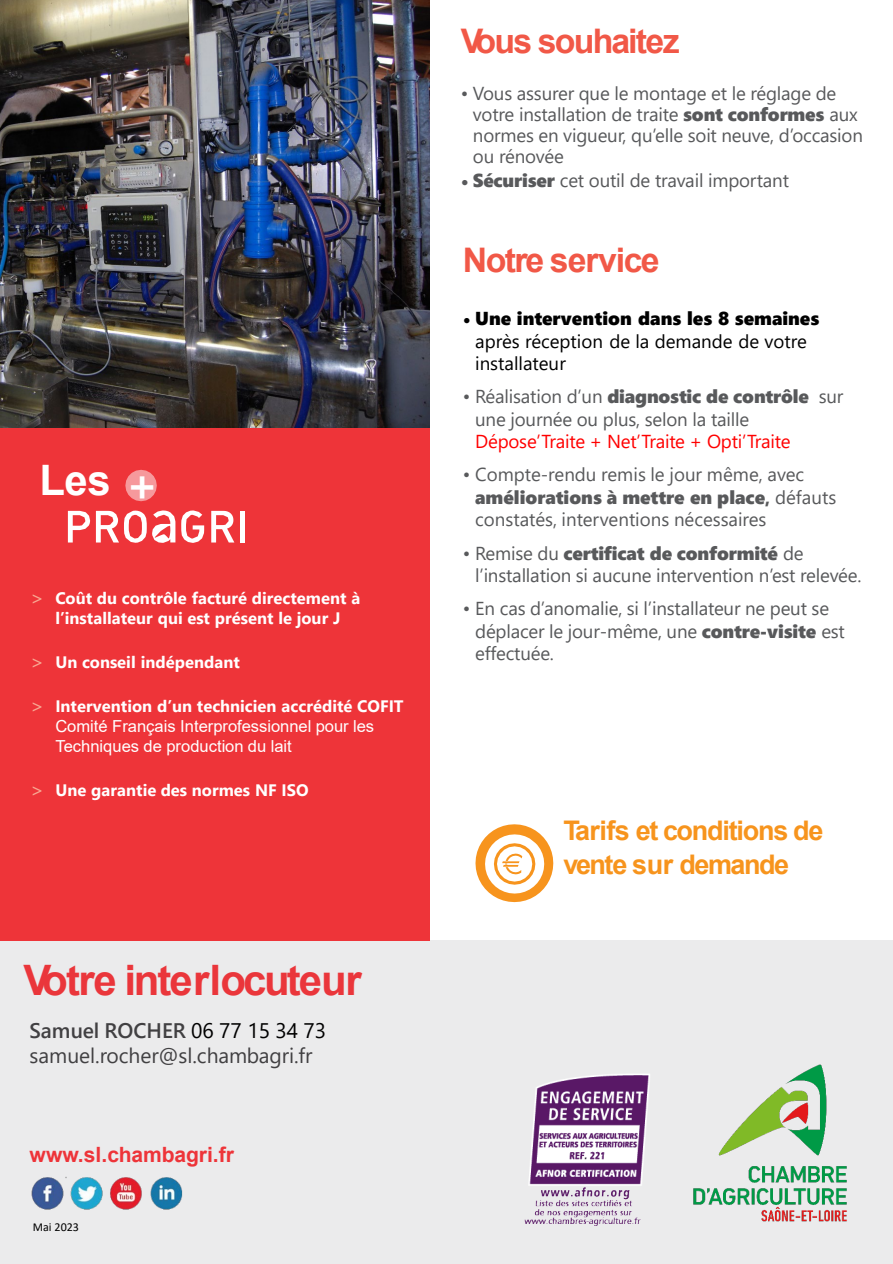
<style>
.page{position:relative;width:893px;height:1264px;background:#fff}
.page>*{position:absolute;margin:0;border:0;box-sizing:border-box;transform-origin:0 0}
.t1{font:700 42px "Arial";letter-spacing:-.045em;color:#ea363b}
.t2{font:700 42px "Arial";color:#fff}
.t3{font:700 33.9px "Arial";letter-spacing:-.05em;color:#f15847}
.t4{font:700 27px "Arial";letter-spacing:-.045em;color:#f7941d}
.t5{font:21px "Segoe UI";letter-spacing:-.005em;color:#414042}
.t6{font:600 21px "Segoe UI";color:#414042}
.t7{font:700 21px "Arial";color:#ee3439}
.t8{font:18.75px/22.5px "Segoe UI";letter-spacing:-.01em;color:#58595b}
.t9{font:18.75px/22.5px "Segoe UI";color:#000}
.t10{font:700 16.5px/20.4px "Segoe UI";color:#fff;text-align:center}
.t11{font:16.5px/20.4px "Arial";color:#fff}
.t12{font:12px "Calibri";color:#000}
.s1{font-family:"Tahoma";font-weight:400;color:#f8a993}
.s2{font-family:"Tahoma";color:#f8a993}
.s3{font-family:"Segoe UI";font-weight:700}
.s4{font-weight:400;color:#000}
.s5{font-family:"Segoe UI Black"}
.s6{color:#f00}
.s7{font-weight:700}
</style>
<div class="page">
<div style="left:0;top:940px;width:892px;height:323px;background:#ebebec"></div>
<div style="left:0;top:424px;width:429px;height:516px;background:#ee3439"></div>
<svg style="left:475px;top:824px;width:78px;height:77px"></svg>
<svg style="left:125px;top:469px;width:32px;height:32px"></svg>
<svg style="left:68px;top:510px;width:22px;height:32px"></svg>
<svg style="left:96px;top:510px;width:79px;height:32px"></svg>
<svg style="left:181px;top:510px;width:23px;height:32px"></svg>
<svg style="left:211px;top:510px;width:23px;height:32px"></svg>
<div style="left:240px;top:510px;width:5px;height:32px;background:#fff"></div>
<img style="left:693px;top:1064px;width:154px;height:158px">
<img style="left:31px;top:1177px;width:152px;height:33px">
<img style="left:524px;top:1074px;width:126px;height:152px">
<img style="left:0;top:0;width:429px;height:427px">
<p class="t2" style="left:39px;top:450px;width:119px">Les <sub>+</sub></p>
<p class="t10" style="left:31px;top:586px;width:330px"><span class="s1">&gt;</span> Coût du contrôle facturé directement à l’installateur qui est présent le jour J</p>
<p class="t10" style="left:31px;top:650px;width:210px"><span class="s1">&gt;</span> Un conseil indépendant</p>
<p class="t11" style="left:55px;top:695px;width:350px;text-indent:-24px"><span class="s2">&gt;</span> <span class="s3">Intervention d’un technicien accrédité COFIT<br></span>Comité Français Interprofessionnel pour les<br>Techniques de production du lait</p>
<p class="t10" style="left:31px;top:778px;width:279px"><span class="s1">&gt;</span> Une garantie des normes NF ISO</p>
<p class="t1" style="left:24px;top:950px;width:339px">Votre interlocuteur</p>
<p class="t6" style="left:29px;top:1010px;width:298px">Samuel ROCHER <span class="s4">06 77 15 34 73</span></p>
<p class="t5" style="left:29px;top:1035px;width:284px">samuel.rocher@sl.chambagri.fr</p>
<p class="t7" style="left:30px;top:1139px;width:206px">www.sl.chambagri.fr</p>
<p class="t12" style="left:33px;top:1218px;width:48px">Mai 2023</p>
<p class="t3" style="left:460px;top:17px;width:220px">Vous souhaitez</p>
<p class="t8" style="left:473px;top:81px;width:391px;line-height:21px;text-indent:-12px">• Vous assurer que le montage et le réglage de votre installation de traite <span class="s5">sont conformes</span> aux normes en vigueur, qu’elle soit neuve, d’occasion ou rénovée</p>
<p class="t8" style="left:460px;top:167px;width:330px"><span class="s5">• Sécuriser</span> cet outil de travail important</p>
<p class="t3" style="left:463px;top:236px;width:198px">Notre service</p>
<p class="t9" style="left:475px;top:306px;width:346px;text-indent:-12px"><span class="s5">• Une intervention dans les 8 semaines </span>après réception de la demande de votre installateur</p>
<p class="t8" style="left:475px;top:384px;width:369px;text-indent:-12px">• Réalisation d’un <span class="s5">diagnostic de contrôle</span> sur une journée ou plus, selon la taille<br><span class="s6">Dépose’Traite + Net’Traite + Opti’Traite</span></p>
<p class="t8" style="left:475px;top:461px;width:362px;text-indent:-12px">• Compte-rendu remis le jour même, avec <span class="s5">améliorations à mettre en place</span><span class="s7">,</span> défauts constatés, interventions nécessaires</p>
<p class="t8" style="left:475px;top:540px;width:388px;text-indent:-12px">• Remise du <span class="s5">certificat de conformité</span> de l’installation si aucune intervention n’est relevée.</p>
<p class="t8" style="left:475px;top:595px;width:371px;text-indent:-12px">• En cas d’anomalie, si l’installateur ne peut se déplacer le jour-même, une <span class="s5">contre-visite</span> est effectuée.</p>
<p class="t4" style="left:563px;top:811px;width:261px">Tarifs et conditions de</p>
<p class="t4" style="left:563px;top:845px;width:227px">vente sur demande</p>
</div>
